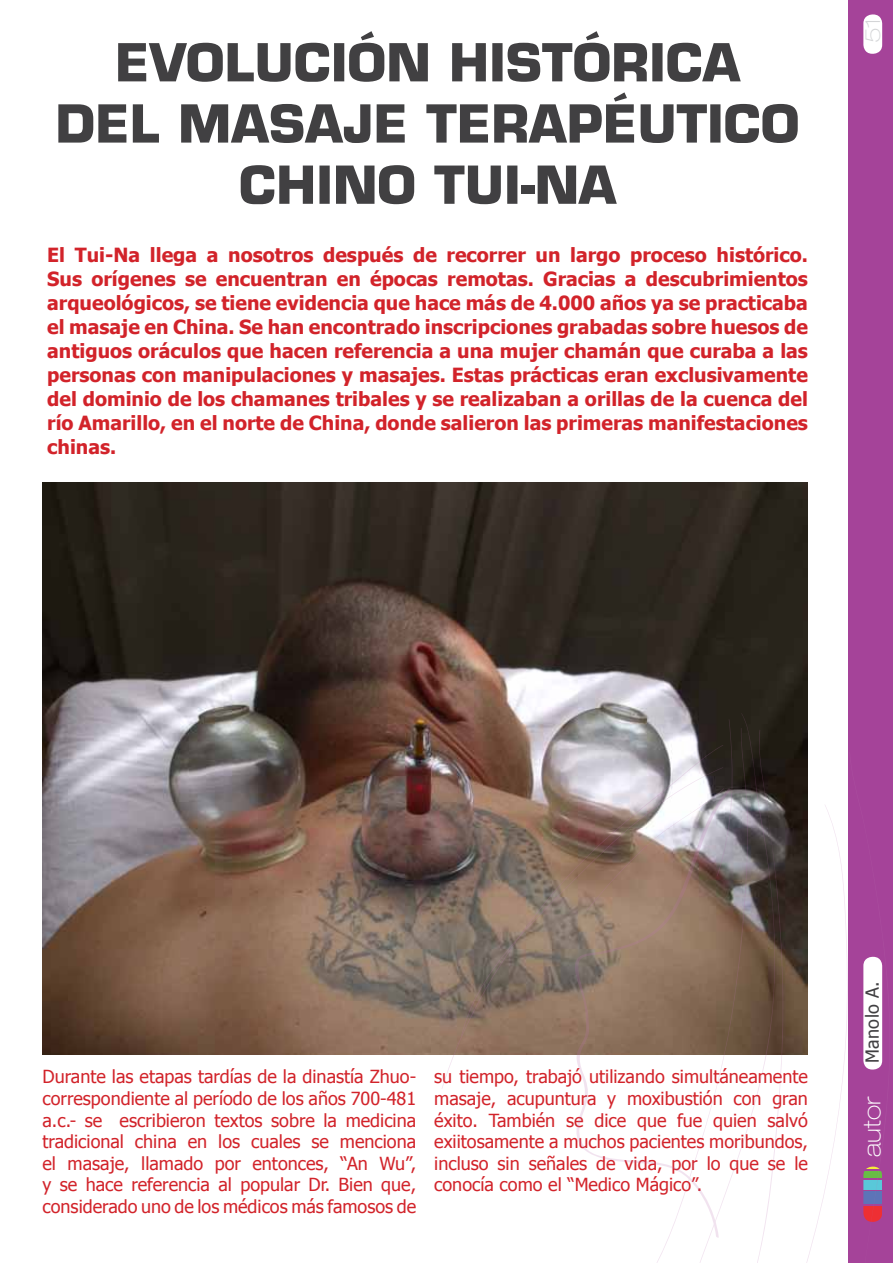
<style>
.page{position:relative;width:893px;height:1263px;background:#fff}
.page>*{position:absolute;margin:0;border:0;box-sizing:border-box;transform-origin:0 0}
.t1{font:700 51px/61.2px "Eurostile";color:#414042;text-align:center}
.t2{font:100 expanded 24px "Helvetica Neue LT Pro";letter-spacing:-.005em;color:#fff}
.t3{font:100 expanded 20.7px "Helvetica Neue LT Pro";color:#d4d5d7;scale:1.16 1}
.t4{font:700 19.5px/24px "Tahoma";color:#d2232a;text-align:justify}
.t5{font:18px/21.6px "Tahoma";color:#d2232a;text-align:justify}
.t6{font:18px "Tahoma";letter-spacing:.02em;color:#414042}
</style>
<div class="page">
<img style="left:43px;top:482px;width:765px;height:572px">
<div style="left:848px;top:0;width:45px;height:1263px;background:#a54399"></div>
<div style="left:863px;top:14px;width:19px;height:40px;background:#fff;border-radius:9px"></div>
<svg style="left:576px;top:1089px;width:73px;height:75px"></svg>
<svg style="left:586px;top:719px;width:100px;height:26px;background:#a8a9ad"></svg>
<svg style="left:441px;top:745px;width:208px;height:344px;background:#9a877b"></svg>
<svg style="left:649px;top:728px;width:37px;height:535px"></svg>
<svg style="left:686px;top:713px;width:90px;height:550px"></svg>
<svg style="left:804px;top:752px;width:79px;height:511px"></svg>
<svg style="left:741px;top:729px;width:43px;height:534px"></svg>
<h1 class="t1" style="left:56px;top:31px;width:745px">EVOLUCIÓN HISTÓRICA<br>DEL MASAJE TERAPÉUTICO<br>CHINO TUI-NA</h1>
<p class="t4" style="left:47px;top:241px;width:762px">El Tui-Na llega a nosotros después de recorrer un largo proceso histórico.<br>Sus orígenes se encuentran en épocas remotas. Gracias a descubrimientos arqueológicos, se tiene evidencia que hace más de 4.000 años ya se practicaba el masaje en China. Se han encontrado inscripciones grabadas sobre huesos de antiguos oráculos que hacen referencia a una mujer chamán que curaba a las personas con manipulaciones y masajes. Estas prácticas eran exclusivamente del dominio de los chamanes tribales y se realizaban a orillas de la cuenca del río Amarillo, en el norte de China, donde salieron las primeras manifestaciones chinas.</p>
<p class="t3" style="left:860px;top:43px;width:24px;rotate:-90deg">51</p>
<p class="t5" style="left:43px;top:1065px;width:375px">Durante las etapas tardías de la dinastía Zhuo&shy;correspondiente al período de los años 700-481 a.c.- se escribieron textos sobre la medicina tradicional china en los cuales se menciona el masaje, llamado por entonces, “An Wu”, y se hace referencia al popular Dr. Bien que, considerado uno de los médicos más famosos de</p>
<p class="t5" style="left:434px;top:1065px;width:375px">su tiempo, trabajó utilizando simultáneamente masaje, acupuntura y moxibustión con gran éxito. También se dice que fue quien salvó exiitosamente a muchos pacientes moribundos, incluso sin señales de vida, por lo que se le conocía como el “Medico Mágico”.</p>
<p class="t6" style="left:860px;top:1063px;width:83px;rotate:-90deg">Manolo A.</p>
<p class="t2" style="left:858px;top:1157px;width:62px;rotate:-90deg">autor</p>
</div>
